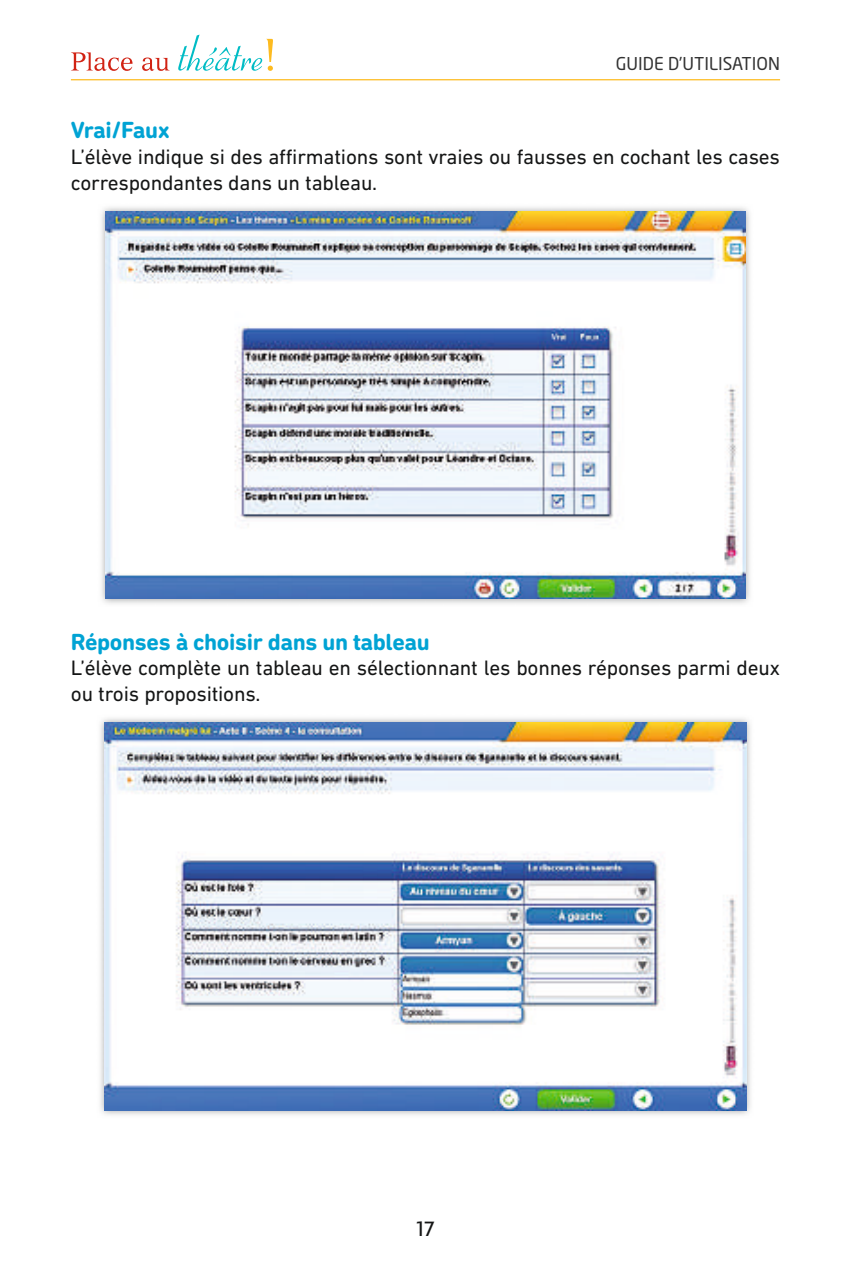
<style>
.page{position:relative;width:851px;height:1276px;background:#fff}
.page>*{position:absolute;margin:0;border:0;box-sizing:border-box;transform-origin:0 0}
.t1{font:700 23.75px "DIN Next Rounded LT Pro";letter-spacing:-.015em;color:#00a3d4}
.t2{font:500 22.5px "Agenda";color:#151616}
.t3{font:21.25px/25.8px "DIN Next LT Pro";letter-spacing:-.01em;color:#151616}
.t4{font:17.5px "Neo Sans Std";color:#333}
</style>
<div class="page">
<svg style="left:71px;top:52px;width:99px;height:19px"></svg>
<svg style="left:178px;top:35px;width:95px;height:36px"></svg>
<hr style="left:71px;top:79px;width:709px;height:1px;background:#fdbb20">
<img style="left:101px;top:207px;width:649px;height:397px">
<img style="left:105px;top:211px;width:640px;height:387px">
<img style="left:100px;top:718px;width:651px;height:397px">
<img style="left:105px;top:723px;width:641px;height:387px">
<p class="t4" style="left:615px;top:57px;width:166px">GUIDE D’UTILISATION</p>
<p class="t1" style="left:71px;top:116px;width:101px">Vrai/Faux</p>
<p class="t3" style="left:71px;top:144px;width:710px">L’élève indique si des affirmations sont vraies ou fausses en cochant les cases correspondantes dans un tableau.</p>
<p class="t1" style="left:71px;top:627px;width:360px">Réponses à choisir dans un tableau</p>
<p class="t3" style="left:71px;top:655px;width:710px">L’élève complète un tableau en sélectionnant les bonnes réponses parmi deux ou trois propositions.</p>
<p class="t2" style="left:416px;top:1221px;width:19px">17</p>
</div>
